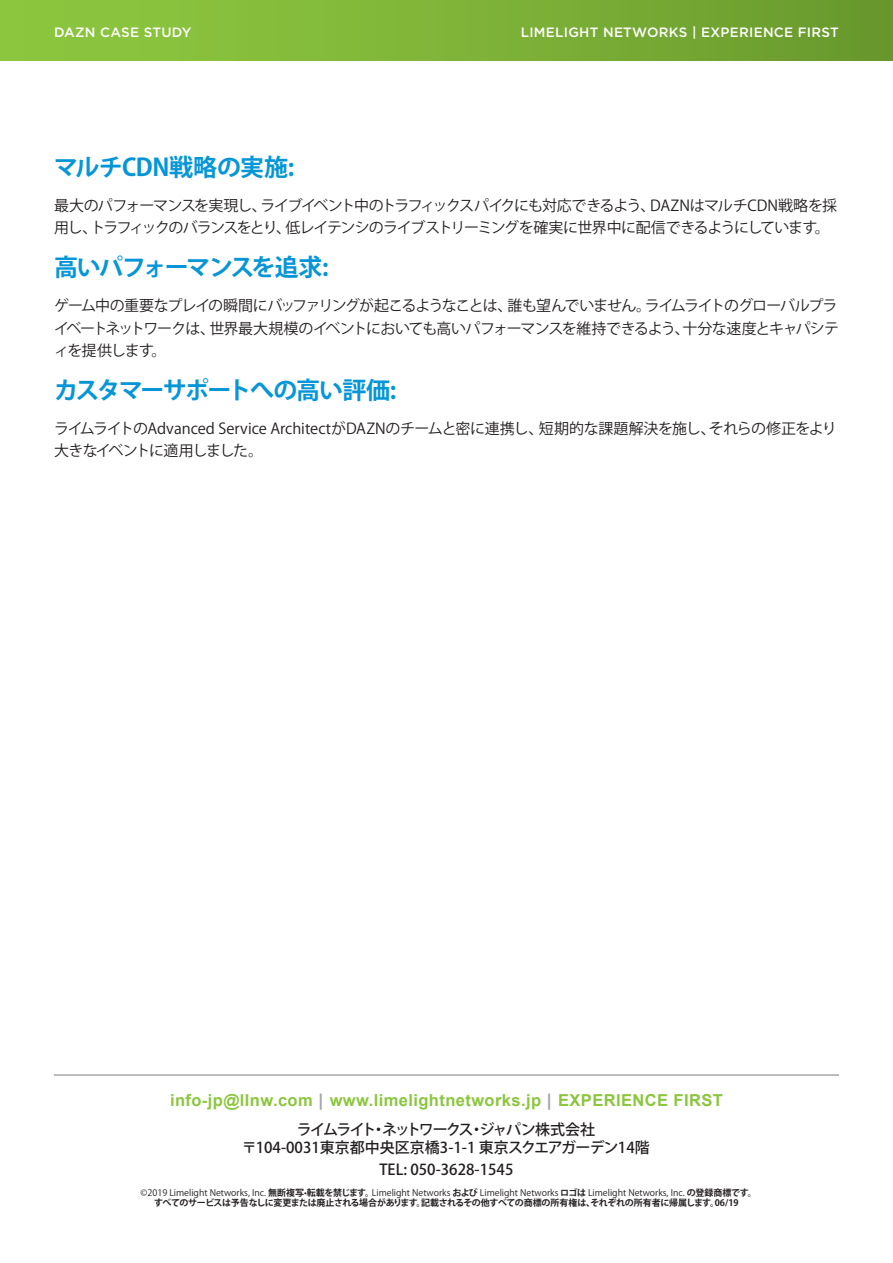
<style>
.page{position:relative;width:893px;height:1263px;background:#fff}
.page>*{position:absolute;margin:0;border:0;box-sizing:border-box;transform-origin:0 0}
.t1{font:700 24px "Koz Go Pro";letter-spacing:-.05em;color:#0696d7}
.t2{font:700 24px "Koz Go Pro";letter-spacing:-.07em;color:#0696d7}
.t3{font:700 24px "Koz Go Pro";letter-spacing:-.02em;color:#0696d7}
.t4{font:700 16.5px "Arial";letter-spacing:.025em;color:#8bc63e}
.t5{font:15px/22.5px "Koz Go Pro";letter-spacing:-.055em;color:#231f20;text-align:justify}
.t6{font:15px/22.5px "Koz Go Pro";letter-spacing:-.075em;color:#231f20}
.t7{font:15px/22.5px "Koz Go Pro";letter-spacing:-.025em;color:#231f20}
.t8{font:500 15px/18px "Koz Go Pro";letter-spacing:-.035em;color:#231f20;text-align:center}
.t9{font:500 15px "Koz Go Pro";color:#231f20}
.t10{font:500 13.5px "Gotham";letter-spacing:.02em;color:#fff}
.t11{font:700 9px/10.5px "Koz Go Pro";letter-spacing:-.04em;color:#231f20;text-align:center}
.s1{font-size:17.25px;color:#a4a5a9}
.s2{font-weight:400}
</style>
<div class="page">
<div style="left:0;top:0;width:893px;height:61px;background:linear-gradient(to right,#90cb40,#6a9a2e)"></div>
<hr style="left:54px;top:1074px;width:785px;height:2px;background:#a4a5a9">
<h3 class="t10" style="left:54px;top:23px;width:139px">DAZN CASE STUDY</h3>
<h3 class="t10" style="left:521px;top:23px;width:320px">LIMELIGHT NETWORKS | EXPERIENCE FIRST</h3>
<h1 class="t3" style="left:54px;top:151px;width:242px">マルチCDN戦略の実施:</h1>
<h3 class="t6" style="left:54px;top:194px;width:785px">最大のパフォーマンスを実現し、ライブイベント中のトラフィックスパイクにも対応できるよう、DAZNはマルチCDN戦略を採用し、トラフィックのバランスをとり、低レイテンシのライブストリーミングを確実に世界中に配信できるようにしています。</h3>
<h1 class="t2" style="left:54px;top:252px;width:276px">高いパフォーマンスを追求:</h1>
<h3 class="t5" style="left:54px;top:295px;width:786px">ゲーム中の重要なプレイの瞬間にバッファリングが起こるようなことは、誰も望んでいません。ライムライトのグローバルプライベートネットワークは、世界最大規模のイベントにおいても高いパフォーマンスを維持できるよう、十分な速度とキャパシティを提供します。</h3>
<h1 class="t1" style="left:54px;top:374px;width:344px">カスタマーサポートへの高い評価:</h1>
<h3 class="t7" style="left:54px;top:417px;width:784px">ライムライトのAdvanced Service ArchitectがDAZNのチームと密に連携し、短期的な課題解決を施し、それらの修正をより大きなイベントに適用しました。</h3>
<h2 class="t4" style="left:170px;top:1089px;width:554px">info-jp@llnw.com <span class="s1">|</span> www.limelightnetworks.jp <span class="s1">|</span> EXPERIENCE FIRST</h2>
<h3 class="t8" style="left:242px;top:1121px;width:409px">ライムライト・ネットワークス・ジャパン株式会社<br>〒104-0031東京都中央区京橋3-1-1 東京スクエアガーデン14階</h3>
<h3 class="t9" style="left:380px;top:1159px;width:135px">TEL: 050-3628-1545</h3>
<p class="t11" style="left:141px;top:1188px;width:618px"><span class="s2">©2019 Limelight Networks, Inc.</span> 無断複写<span class="s2">•</span>転載を禁じます。<span class="s2">Limelight Networks</span> および <span class="s2">Limelight Networks</span> ロゴは <span class="s2">Limelight Networks, Inc.</span> の登録商標です。すべてのサービスは予告なしに変更または廃止される場合があります。記載されるその他すべての商標の所有権は、それぞれの所有者に帰属します。06/19</p>
</div>
